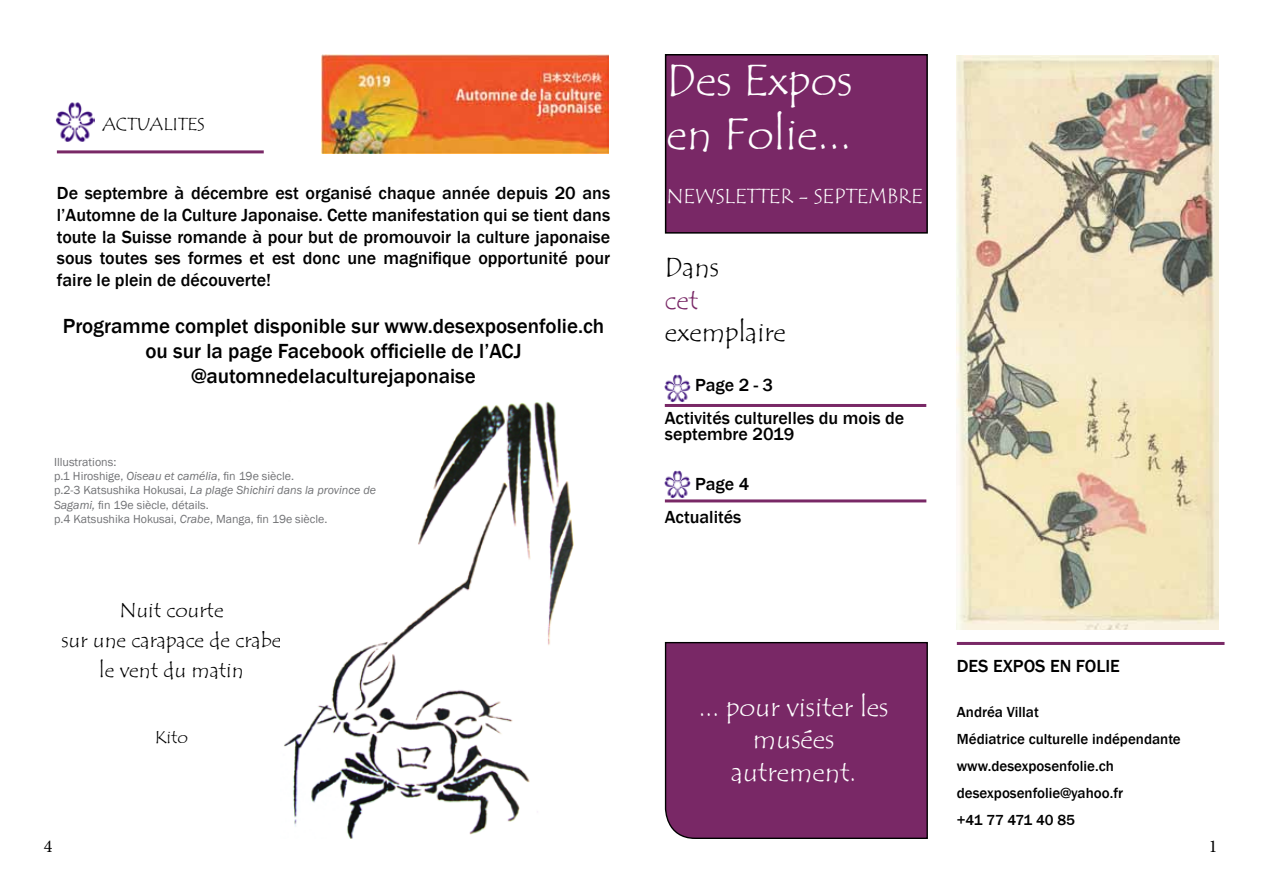
<style>
.page{position:relative;width:1263px;height:893px;background:#fff}
.page>*{position:absolute;margin:0;border:0;box-sizing:border-box;transform-origin:0 0}
.t1{font:45px/54px "Tempus Sans ITC";color:#fff}
.t2{font:27px/32.4px "Tempus Sans ITC";color:#fff;text-align:center}
.t3{font:27px "Tempus Sans ITC";color:#000}
.t4{font:27px "Tempus Sans ITC";color:#792866}
.t5{font:500 21px/25.2px "Franklin Gothic";color:#000;text-align:center}
.t6{font:21px/30px "Tempus Sans ITC";color:#000;text-align:center}
.t7{font:21px "Tempus Sans ITC";color:#fff}
.t8{font:500 18px/21.6px "Franklin Gothic";color:#000}
.t9{font:18px "Tempus Sans ITC";color:#000}
.t10{font:18px "Minion Pro";color:#000}
.t11{font:500 15px/27px "Franklin Gothic";color:#000}
.t12{font:12px/14.4px "Franklin Gothic";color:#717275}
.s1{font-style:italic}
</style>
<div class="page">
<div style="left:666px;top:55px;width:261px;height:178px;background:#792866"></div>
<div style="left:665px;top:54px;width:263px;height:180px;border:2px solid #000"></div>
<div style="left:664px;top:641px;width:264px;height:198px;background:#792866"></div>
<hr style="left:957px;top:642px;width:267px;height:3px;background:#792866">
<hr style="left:57px;top:150px;width:207px;height:3px;background:#792866">
<img style="left:55px;top:102px;width:39px;height:40px">
<img style="left:665px;top:374px;width:25px;height:28px">
<img style="left:665px;top:470px;width:25px;height:28px">
<hr style="left:665px;top:499px;width:261px;height:3px;background:#792866">
<img style="left:957px;top:55px;width:261px;height:574px">
<hr style="left:665px;top:404px;width:261px;height:3px;background:#792866">
<img style="left:283px;top:401px;width:291px;height:438px">
<img style="left:321px;top:54px;width:288px;height:99px">
<p class="t9" style="left:102px;top:112px;width:104px">ACTUALITES</p>
<p class="t8" style="left:57px;top:183px;width:555px;text-align:justify">De septembre à décembre est organisé chaque année depuis 20 ans l’Automne de la Culture Japonaise. Cette manifestation qui se tient dans toute la Suisse romande à pour but de promouvoir la culture japonaise sous toutes ses formes et est donc une magnifique opportunité pour faire le plein de découverte!</p>
<p class="t5" style="left:63px;top:313px;width:543px">Programme complet disponible sur www.desexposenfolie.ch ou sur la page Facebook officielle de l’ACJ @automnedelaculturejaponaise</p>
<p class="t12" style="left:54px;top:455px;width:324px">Illustrations:<br>p.1 Hiroshige, <span class="s1">Oiseau et camélia</span>, fin 19e siècle.<br>p.2-3 Katsushika Hokusai, <span class="s1">La plage Shichiri dans la province de Sagami,</span> fin 19e siècle, détails.<br>p.4 Katsushika Hokusai, <span class="s1">Crabe</span>, Manga, fin 19e siècle.</p>
<p class="t6" style="left:61px;top:595px;width:222px">Nuit courte<br>sur une carapace de crabe le vent du matin</p>
<p class="t9" style="left:155px;top:726px;width:35px">Kito</p>
<h1 class="t1" style="left:666px;top:54px;width:188px">Des Expos en Folie...</h1>
<p class="t7" style="left:666px;top:183px;width:258px">NEWSLETTER - SEPTEMBRE</p>
<h2 class="t3" style="left:665px;top:250px;width:56px">Dans</h2>
<h2 class="t4" style="left:665px;top:283px;width:35px">cet</h2>
<h2 class="t3" style="left:665px;top:315px;width:123px">exemplaire</h2>
<p class="t8" style="left:665px;top:368px;width:241px;line-height:33px;text-indent:30px">Page 2 - 3<br>Activités culturelles du mois de</p>
<p class="t8" style="left:665px;top:423px;width:131px">septembre 2019</p>
<p class="t8" style="left:665px;top:467px;width:86px;line-height:33px;text-indent:30px">Page 4<br>Actualités</p>
<h2 class="t2" style="left:699px;top:691px;width:191px">... pour visiter les musées autrement.</h2>
<p class="t8" style="left:957px;top:655px;width:164px">DES EXPOS EN FOLIE</p>
<p class="t11" style="left:957px;top:699px;width:225px">Andréa Villat<br>Médiatrice culturelle indépendante www.desexposenfolie.ch desexposenfolie@yahoo.fr<br>+41 77 471 40 85</p>
<p class="t10" style="left:44px;top:834px;width:10px">4</p>
<p class="t10" style="left:1209px;top:834px;width:10px">1</p>
</div>
